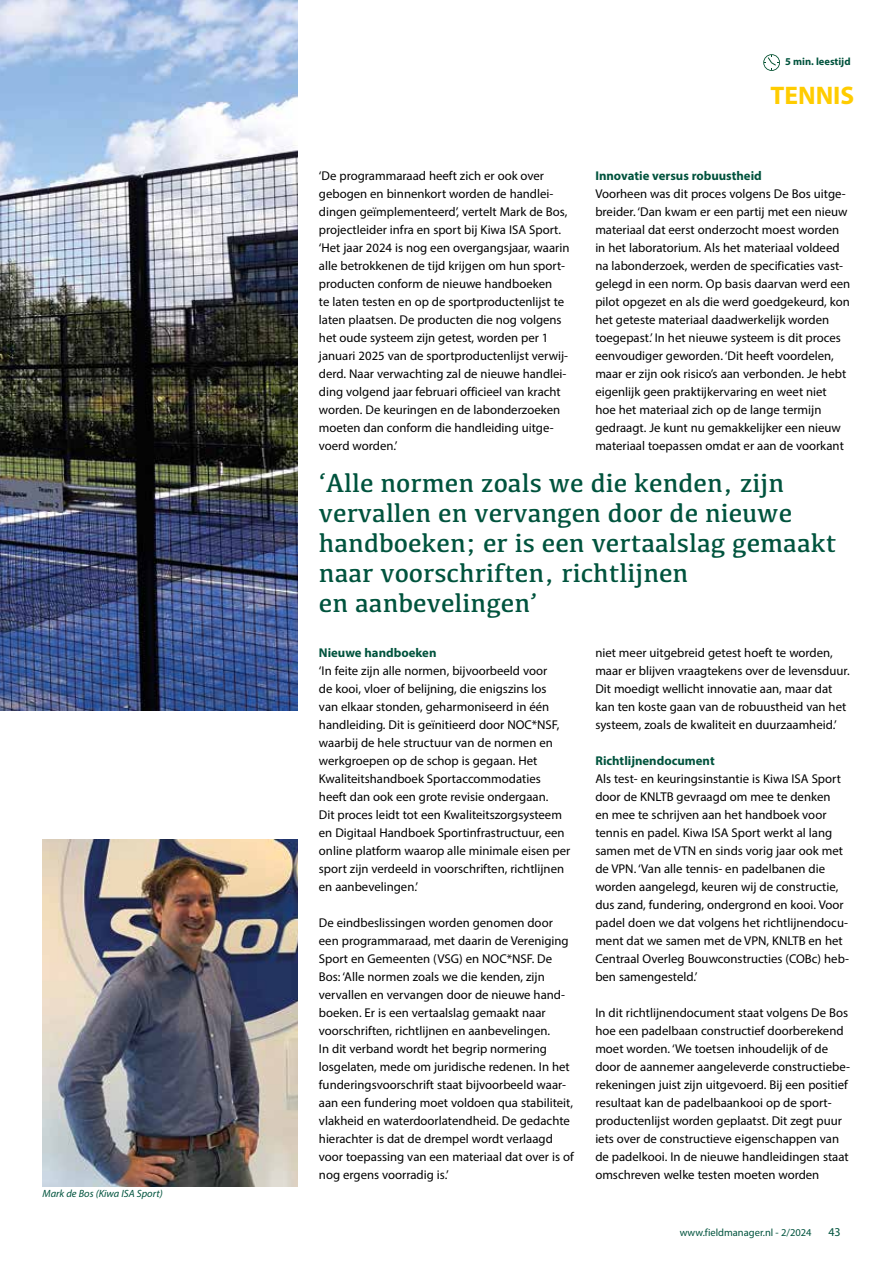
<style>
.page{position:relative;width:893px;height:1263px;background:#fff}
.page>*{position:absolute;margin:0;border:0;box-sizing:border-box;transform-origin:0 0}
.t1{font:27px/30px "Kefa";color:#00533d}
.t2{font:700 25.5px "Myriad Pro";color:#fc0}
.t3{font:12.75px/18px "Myriad Pro";color:#000}
.t4{font:700 12.75px "Myriad Pro";color:#00533d}
.t5{font:12px "Myriad Pro";color:#00533d}
.t6{font:10.5px "Myriad Pro";color:#00533d}
.t7{font:italic 10.5px "Myriad Pro";color:#00533d}
.t8{font:700 10.5px "Myriad Pro";color:#00533d}
</style>
<div class="page">
<img style="left:0;top:0;width:298px;height:710px">
<img style="left:43px;top:840px;width:255px;height:346px">
<svg style="left:763px;top:54px;width:17px;height:17px"></svg>
<p class="t7" style="left:43px;top:1187px;width:122px">Mark de Bos (Kiwa ISA Sport)</p>
<p class="t8" style="left:785px;top:55px;width:67px">5 min. leestijd</p>
<p class="t3" style="left:319px;top:167px;width:252px">‘De programmaraad heeft zich er ook over gebogen en binnenkort worden de handlei&shy;dingen geïmplementeerd’, vertelt Mark de Bos, projectleider infra en sport bij Kiwa ISA Sport. ‘Het jaar 2024 is nog een overgangsjaar, waarin alle betrokkenen de tijd krijgen om hun sport&shy;producten conform de nieuwe handboeken<br>te laten testen en op de sportproductenlijst te laten plaatsen. De producten die nog volgens het oude systeem zijn getest, worden per 1 januari 2025 van de sportproductenlijst verwij&shy;derd. Naar verwachting zal de nieuwe handlei&shy;ding volgend jaar februari officieel van kracht worden. De keuringen en de labonderzoeken moeten dan conform die handleiding uitge&shy;voerd worden.’</p>
<h2 class="t2" style="left:770px;top:79px;width:85px">TENNIS</h2>
<p class="t4" style="left:595px;top:168px;width:168px">Innovatie versus robuustheid</p>
<p class="t3" style="left:595px;top:185px;width:256px">Voorheen was dit proces volgens De Bos uitge&shy;breider. ‘Dan kwam er een partij met een nieuw materiaal dat eerst onderzocht moest worden in het laboratorium. Als het materiaal voldeed na labonderzoek, werden de specificaties vast&shy;gelegd in een norm. Op basis daarvan werd een pilot opgezet en als die werd goedgekeurd, kon het geteste materiaal daadwerkelijk worden toegepast.’ In het nieuwe systeem is dit proces eenvoudiger geworden. ‘Dit heeft voordelen, maar er zijn ook risico’s aan verbonden. Je hebt eigenlijk geen praktijkervaring en weet niet hoe het materiaal zich op de lange termijn gedraagt. Je kunt nu gemakkelijker een nieuw materiaal toepassen omdat er aan de voorkant</p>
<h1 class="t1" style="left:319px;top:468px;width:519px">‘Alle normen zoals we die kenden, zijn vervallen en vervangen door de nieuwe handboeken; er is een vertaalslag gemaakt naar voorschriften, richtlijnen<br>en aanbevelingen’</h1>
<p class="t4" style="left:319px;top:644px;width:119px">Nieuwe handboeken</p>
<p class="t3" style="left:319px;top:662px;width:253px">‘In feite zijn alle normen, bijvoorbeeld voor<br>de kooi, vloer of belijning, die enigszins los<br>van elkaar stonden, geharmoniseerd in één handleiding. Dit is geïnitieerd door NOC*NSF, waarbij de hele structuur van de normen en werkgroepen op de schop is gegaan. Het Kwaliteitshandboek Sportaccommodaties heeft dan ook een grote revisie ondergaan.<br>Dit proces leidt tot een Kwaliteitszorgsysteem en Digitaal Handboek Sportinfrastructuur, een online platform waarop alle minimale eisen per sport zijn verdeeld in voorschriften, richtlijnen en aanbevelingen.’</p>
<p class="t3" style="left:319px;top:914px;width:256px">De eindbeslissingen worden genomen door een programmaraad, met daarin de Vereniging Sport en Gemeenten (VSG) en NOC*NSF. De Bos: ‘Alle normen zoals we die kenden, zijn vervallen en vervangen door de nieuwe hand&shy;boeken. Er is een vertaalslag gemaakt naar voorschriften, richtlijnen en aanbevelingen.<br>In dit verband wordt het begrip normering losgelaten, mede om juridische redenen. In het funderingsvoorschrift staat bijvoorbeeld waar&shy;aan een fundering moet voldoen qua stabiliteit, vlakheid en waterdoorlatendheid. De gedachte hierachter is dat de drempel wordt verlaagd voor toepassing van een materiaal dat over is of nog ergens voorradig is.’</p>
<p class="t3" style="left:595px;top:644px;width:256px">niet meer uitgebreid getest hoeft te worden, maar er blijven vraagtekens over de levensduur.<br>Dit moedigt wellicht innovatie aan, maar dat kan ten koste gaan van de robuustheid van het systeem, zoals de kwaliteit en duurzaamheid.’</p>
<p class="t4" style="left:595px;top:753px;width:121px">Richtlijnendocument</p>
<p class="t3" style="left:595px;top:770px;width:255px">Als test- en keuringsinstantie is Kiwa ISA Sport door de KNLTB gevraagd om mee te denken<br>en mee te schrijven aan het handboek voor tennis en padel. Kiwa ISA Sport werkt al lang samen met de VTN en sinds vorig jaar ook met de VPN. ‘Van alle tennis- en padelbanen die worden aangelegd, keuren wij de constructie, dus zand, fundering, ondergrond en kooi. Voor padel doen we dat volgens het richtlijnendocu&shy;ment dat we samen met de VPN, KNLTB en het Centraal Overleg Bouwconstructies (COBc) heb&shy;ben samengesteld.’</p>
<p class="t3" style="left:595px;top:1004px;width:256px">In dit richtlijnendocument staat volgens De Bos hoe een padelbaan constructief doorberekend moet worden. ‘We toetsen inhoudelijk of de door de aannemer aangeleverde constructiebe&shy;rekeningen juist zijn uitgevoerd. Bij een positief resultaat kan de padelbaankooi op de sport&shy;productenlijst worden geplaatst. Dit zegt puur iets over de constructieve eigenschappen van de padelkooi. In de nieuwe handleidingen staat omschreven welke testen moeten worden</p>
<p class="t6" style="left:680px;top:1226px;width:133px">www.fieldmanager.nl - 2/2024</p>
<p class="t5" style="left:828px;top:1224px;width:14px">43</p>
</div>
